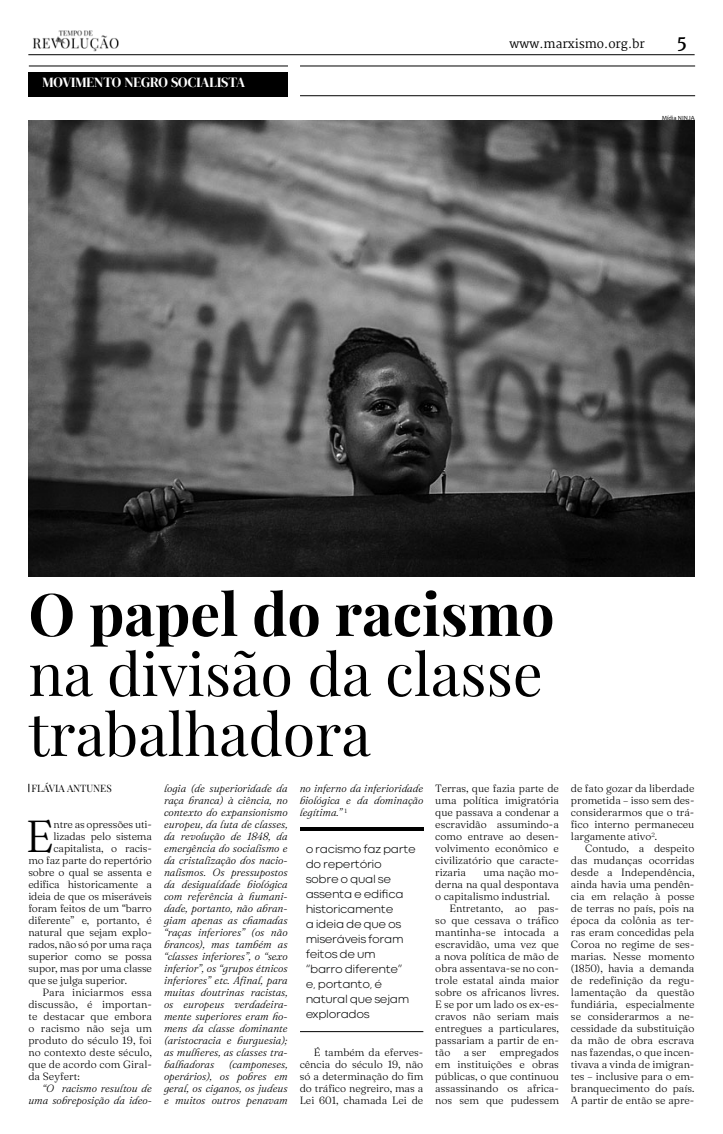
<style>
.page{position:relative;width:723px;height:1134px;background:#fff}
.page>*{position:absolute;margin:0;border:0;box-sizing:border-box;transform-origin:0 0}
.t1{font:59px/60px "Playfair Display";color:#000}
.t2{font:700 59px "Playfair Display";color:#000}
.t3{font:300 44.8px "Fraunces 9 pt";color:#000}
.t4{font:700 18px "Martel";color:#000}
.t5{font:14px "DM Serif Display";letter-spacing:-.005em;color:#fff}
.t6{font:300 12px/15px "Codec Cold";letter-spacing:-.03em;color:#010202}
.t7{font:12px "Martel";color:#000}
.t8{font:300 10.5px/12px "Fraunces 9 pt";color:#000;text-align:justify}
.t9{font:italic 300 10.5px/12px "Fraunces 9 pt";letter-spacing:-.005em;color:#000;text-align:justify}
.t10{font:10px "Playfair Display";color:#000}
.t11{font:6.3px "Candara";color:#000}
</style>
<div class="page">
<hr style="left:28px;top:54px;width:666px;height:1px;background:#000">
<img style="left:33px;top:30px;width:85px;height:22px">
<hr style="left:29px;top:66px;width:259px;height:1px;background:#000">
<hr style="left:300px;top:66px;width:395px;height:1px;background:#000">
<hr style="left:300px;top:95px;width:395px;height:1px;background:#000">
<div style="left:28px;top:72px;width:260px;height:24px;background:#000"></div>
<img style="left:28px;top:120px;width:666px;height:456px">
<hr style="left:300px;top:1031px;width:123px;height:1px;background:#000">
<hr style="left:300px;top:827px;width:123px;height:4px;background:#000">
<h3 class="t5" style="left:43px;top:74px;width:204px">MOVIMENTO NEGRO SOCIALISTA</h3>
<p class="t7" style="left:509px;top:37px;width:137px">www.marxismo.org.br</p>
<h3 class="t4" style="left:677px;top:31px;width:11px">5</h3>
<p class="t11" style="left:662px;top:114px;width:34px">Mídia NINJA</p>
<h1 class="t2" style="left:28px;top:568px;width:528px">O papel do racismo</h1>
<h1 class="t1" style="left:28px;top:639px;width:516px">na divisão da classe trabalhadora</h1>
<p class="t10" style="left:31px;top:780px;width:82px">FLÁVIA ANTUNES</p>
<h2 class="t3" style="left:26px;top:801px;width:30px">E</h2>
<p class="t8" style="left:54px;top:818px;width:100px">ntre as opressões uti-</p>
<p class="t8" style="left:54px;top:830px;width:100px">lizadas pelo sistema</p>
<p class="t8" style="left:54px;top:842px;width:100px">capitalista, o racis-</p>
<p class="t8" style="left:28px;top:854px;width:125px">mo faz parte do repertório</p>
<p class="t8" style="left:28px;top:866px;width:125px">sobre o qual se assenta e</p>
<p class="t8" style="left:28px;top:878px;width:125px">edifica historicamente a</p>
<p class="t8" style="left:28px;top:890px;width:125px">ideia de que os miseráveis</p>
<p class="t8" style="left:28px;top:902px;width:125px">foram feitos de um “barro</p>
<p class="t8" style="left:28px;top:914px;width:125px">diferente” e, portanto, é</p>
<p class="t8" style="left:28px;top:926px;width:125px">natural que sejam explo-</p>
<p class="t8" style="left:28px;top:938px;width:125px">rados, não só por uma raça</p>
<p class="t8" style="left:28px;top:950px;width:125px">superior como se possa</p>
<p class="t8" style="left:28px;top:962px;width:125px">supor, mas por uma classe</p>
<p class="t8" style="left:28px;top:974px;width:100px">que se julga superior.</p>
<p class="t8" style="left:43px;top:986px;width:111px">Para iniciarmos essa</p>
<p class="t8" style="left:28px;top:998px;width:125px">discussão, é importan-</p>
<p class="t8" style="left:28px;top:1010px;width:125px">te destacar que embora</p>
<p class="t8" style="left:28px;top:1022px;width:125px">o racismo não seja um</p>
<p class="t8" style="left:28px;top:1034px;width:125px">produto do século 19, foi</p>
<p class="t8" style="left:28px;top:1046px;width:125px">no contexto deste século,</p>
<p class="t8" style="left:28px;top:1058px;width:125px">que de acordo com Giral-</p>
<p class="t8" style="left:28px;top:1070px;width:53px">da Seyfert:</p>
<p class="t9" style="left:28px;top:1082px;width:125px;text-align:right">“O racismo resultou de uma sobreposição da ideo-</p>
<p class="t9" style="left:164px;top:782px;width:125px">logia (de superioridade da raça branca) à ciência, no contexto do expansionismo europeu, da luta de classes, da revolução de 1848, da emergência do socialismo e da cristalização dos nacio&shy;nalismos. Os pressupostos da desigualdade biológica com referência à humani&shy;dade, portanto, não abran&shy;giam apenas as chamadas “raças inferiores” (os não brancos), mas também as “classes inferiores”, o “sexo inferior”, os “grupos étnicos inferiores” etc. Afinal, para muitas doutrinas racistas, os europeus verdadeira&shy;mente superiores eram ho&shy;mens da classe dominante (aristocracia e burguesia); as mulheres, as classes tra&shy;balhadoras</p>
<p class="t9" style="left:164px;top:1058px;width:125px;text-indent:65px">(camponeses, operários), os pobres em geral, os ciganos, os judeus e muitos outros penavam</p>
<p class="t9" style="left:300px;top:782px;width:125px">no inferno da inferioridade biológica e da dominação legítima.” <sup>1</sup></p>
<p class="t6" style="left:306px;top:842px;width:112px">o racismo faz parte do repertório sobre o qual se assenta e edifica historicamente<br>a ideia de que os miseráveis foram feitos de um<br>“barro diferente” e, portanto, é natural que sejam explorados</p>
<p class="t8" style="left:300px;top:1046px;width:125px;text-indent:14px">É também da eferves&shy;cência do século 19, não só a determinação do fim do tráfico negreiro, mas a Lei 601, chamada Lei de</p>
<p class="t8" style="left:435px;top:782px;width:125px">Terras, que fazia parte de uma política imigratória que passava a condenar a escravidão assumindo-a como entrave ao desen&shy;volvimento econômico e civilizatório que caracte&shy;rizaria</p>
<p class="t8" style="left:483px;top:866px;width:77px">uma nação mo-</p>
<p class="t8" style="left:435px;top:878px;width:125px">derna na qual despontava</p>
<p class="t8" style="left:435px;top:890px;width:116px">o capitalismo industrial.</p>
<p class="t8" style="left:449px;top:902px;width:111px">Entretanto, ao pas-</p>
<p class="t8" style="left:435px;top:914px;width:125px">so que cessava o tráfico</p>
<p class="t8" style="left:435px;top:926px;width:125px">mantinha-se intocada a</p>
<p class="t8" style="left:435px;top:938px;width:125px">escravidão, uma vez que</p>
<p class="t8" style="left:435px;top:950px;width:125px">a nova política de mão de</p>
<p class="t8" style="left:435px;top:962px;width:125px">obra assentava-se no con-</p>
<p class="t8" style="left:435px;top:974px;width:125px">trole estatal ainda maior</p>
<p class="t8" style="left:435px;top:986px;width:125px">sobre os africanos livres.</p>
<p class="t8" style="left:435px;top:998px;width:125px">E se por um lado os ex-es-</p>
<p class="t8" style="left:435px;top:1010px;width:125px">cravos não seriam mais</p>
<p class="t8" style="left:435px;top:1022px;width:125px">entregues a particulares,</p>
<p class="t8" style="left:435px;top:1034px;width:125px">passariam a partir de en-</p>
<p class="t8" style="left:435px;top:1046px;width:17px">tão</p>
<p class="t8" style="left:464px;top:1046px;width:24px">a ser</p>
<p class="t8" style="left:435px;top:1046px;width:125px;text-indent:64px">empregados em instituições e obras públicas, o que continuou assassinando os africa&shy;nos sem que pudessem</p>
<p class="t8" style="left:571px;top:782px;width:125px">de fato gozar da liberdade prometida – isso sem des&shy;considerarmos que o trá&shy;fico interno permaneceu largamente ativo<sup>2</sup>.</p>
<p class="t8" style="left:571px;top:842px;width:125px;text-indent:14px">Contudo, a despeito das mudanças ocorridas desde a Independência, ainda havia uma pendên&shy;cia em relação à posse de terras no país, pois na época da colônia as ter&shy;ras eram concedidas pela Coroa no regime de ses&shy;marias. Nesse momento (1850), havia a demanda de redefinição da regu&shy;lamentação da questão fundiária, especialmente se considerarmos a ne&shy;cessidade da substituição da mão de obra escrava nas fazendas, o que incen&shy;tivava a vinda de imigran&shy;tes – inclusive para o em&shy;branquecimento do país.<br>A partir de então se apre-</p>
</div>
